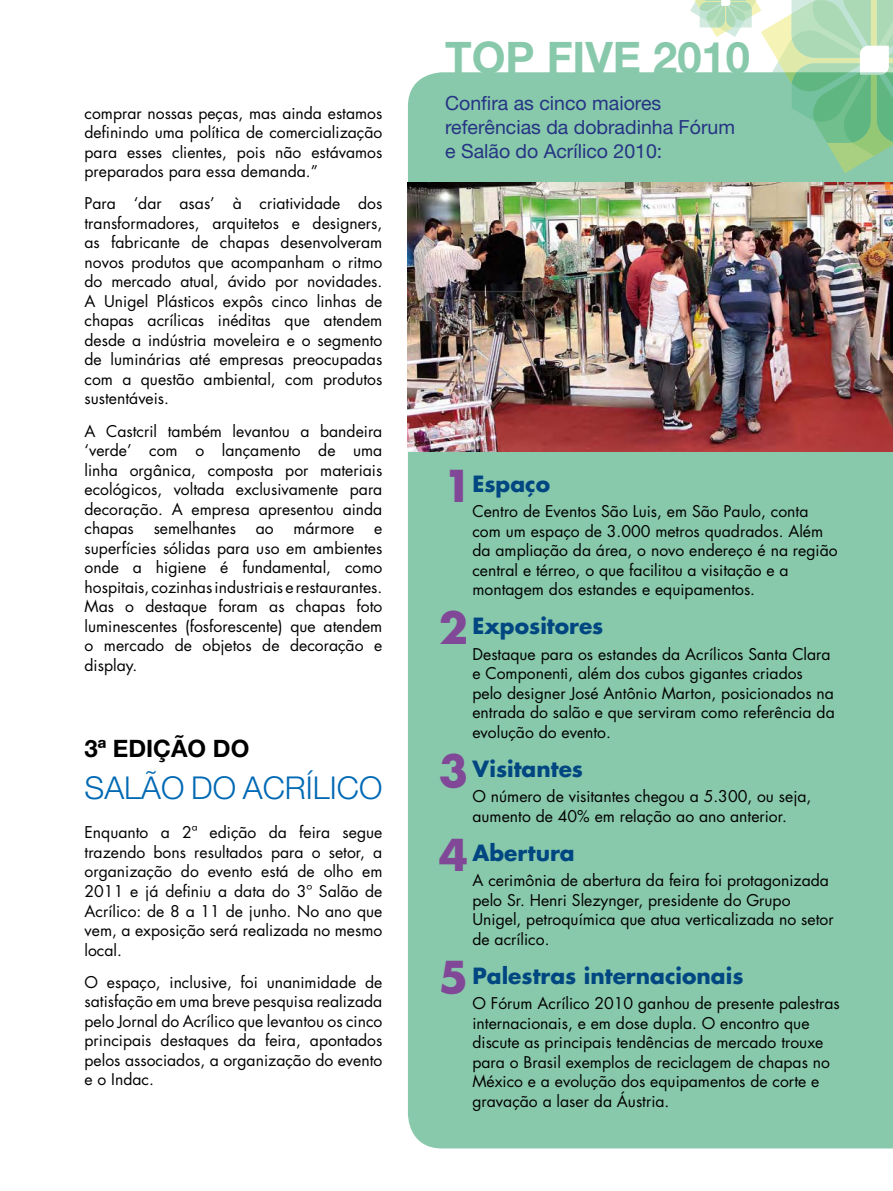
<style>
.page{position:relative;width:893px;height:1191px;background:#fff}
.page>*{position:absolute;margin:0;border:0;box-sizing:border-box;transform-origin:0 0}
.t1{font:700 43.5px "Helvetica Neue";color:#88c8ab}
.t2{font:700 42.75px/84.3px "Futura";color:#814897}
.t3{font:300 31.5px "Helvetica Neue";color:#0069b4}
.t4{font:700 24px "Helvetica Neue";color:#000}
.t5{font:700 21.75px "Futura";color:#004782}
.t6{font:19.5px/24px "Helvetica Neue";color:#253483}
.t7{font:15.75px/19.5px "Futura";color:#000;text-align:justify}
</style>
<div class="page">
<div style="left:408px;top:72px;width:484px;height:1076px;background:#88c8ab"></div>
<svg style="left:690px;top:0;width:202px;height:173px"></svg>
<img style="left:408px;top:183px;width:484px;height:269px">
<p class="t7" style="left:84px;top:103px;width:299px">comprar nossas peças, mas ainda estamos definindo uma política de comercialização para esses clientes, pois não estávamos preparados para essa demanda.”</p>
<p class="t7" style="left:84px;top:194px;width:299px">Para ‘dar asas’ à criatividade dos transformadores, arquitetos e designers, as fabricante de chapas desenvolveram novos produtos que acompanham o ritmo do mercado atual, ávido por novidades.<br>A Unigel Plásticos expôs cinco linhas de chapas acrílicas inéditas que atendem desde a indústria moveleira e o segmento de luminárias até empresas preocupadas com a questão ambiental, com produtos sustentáveis.</p>
<p class="t7" style="left:84px;top:421px;width:299px">A Castcril também levantou a bandeira ‘verde’ com o lançamento de uma linha orgânica, composta por materiais ecológicos, voltada exclusivamente para decoração. A empresa apresentou ainda chapas</p>
<p class="t7" style="left:154px;top:519px;width:84px">semelhantes</p>
<p class="t7" style="left:256px;top:519px;width:19px">ao</p>
<p class="t7" style="left:293px;top:519px;width:62px">mármore</p>
<p class="t7" style="left:84px;top:519px;width:299px;text-indent:289px">e superfícies sólidas para uso em ambientes onde a higiene é fundamental, como hospitais, cozinhas industriais e restaurantes.<br>Mas o destaque foram as chapas foto luminescentes (fosforescente) que atendem o mercado de objetos de decoração e display.</p>
<h3 class="t4" style="left:84px;top:733px;width:147px">3ª EDIÇÃO DO</h3>
<h3 class="t3" style="left:84px;top:768px;width:299px">SALÃO DO ACRÍLICO</h3>
<p class="t7" style="left:84px;top:823px;width:299px">Enquanto a 2ª edição da feira segue trazendo bons resultados para o setor, a organização do evento está de olho em 2011 e já definiu a data do 3º Salão de Acrílico: de 8 a 11 de junho. No ano que vem, a exposição será realizada no mesmo local.</p>
<p class="t7" style="left:84px;top:972px;width:299px">O espaço, inclusive, foi unanimidade de satisfação em uma breve pesquisa realizada pelo Jornal do Acrílico que levantou os cinco principais destaques da feira, apontados pelos associados, a organização do evento e o Indac.</p>
<h1 class="t1" style="left:445px;top:31px;width:306px">TOP FIVE 2010</h1>
<p class="t6" style="left:445px;top:91px;width:291px">Confira as cinco maiores referências da dobradinha Fórum e Salão do Acrílico 2010:</p>
<h2 class="t2" style="left:443px;top:443px;width:31px">1</h2>
<h3 class="t5" style="left:472px;top:469px;width:79px">Espaço</h3>
<p class="t7" style="left:472px;top:502px;width:366px;text-align:left">Centro de Eventos São Luis, em São Paulo, conta com um espaço de 3.000 metros quadrados. Além da ampliação da área, o novo endereço é na região central e térreo, o que facilitou a visitação e a montagem dos estandes e equipamentos.</p>
<h3 class="t5" style="left:472px;top:611px;width:132px">Expositores</h3>
<p class="t7" style="left:472px;top:644px;width:364px;text-align:left">Destaque para os estandes da Acrílicos Santa Clara e Componenti, além dos cubos gigantes criados pelo designer José Antônio Marton, posicionados na entrada do salão e que serviram como referência da evolução do evento.</p>
<h3 class="t5" style="left:472px;top:754px;width:112px">Visitantes</h3>
<p class="t7" style="left:472px;top:787px;width:340px">O número de visitantes chegou a 5.300, ou seja, aumento de 40% em relação ao ano anterior.</p>
<h3 class="t5" style="left:472px;top:838px;width:104px">Abertura</h3>
<p class="t7" style="left:472px;top:871px;width:362px;text-align:left">A cerimônia de abertura da feira foi protagonizada pelo Sr. Henri Slezynger, presidente do Grupo Unigel, petroquímica que atua verticalizada no setor de acrílico.</p>
<h3 class="t5" style="left:472px;top:961px;width:272px">Palestras internacionais</h3>
<p class="t7" style="left:472px;top:994px;width:369px;text-align:left">O Fórum Acrílico 2010 ganhou de presente palestras internacionais, e em dose dupla. O encontro que discute as principais tendências de mercado trouxe para o Brasil exemplos de reciclagem de chapas no México e a evolução dos equipamentos de corte e gravação a laser da Áustria.</p>
<h2 class="t2" style="left:438px;top:586px;width:31px">2</h2>
<h2 class="t2" style="left:438px;top:728px;width:31px">3<br>4</h2>
<h2 class="t2" style="left:438px;top:934px;width:31px">5</h2>
</div>
